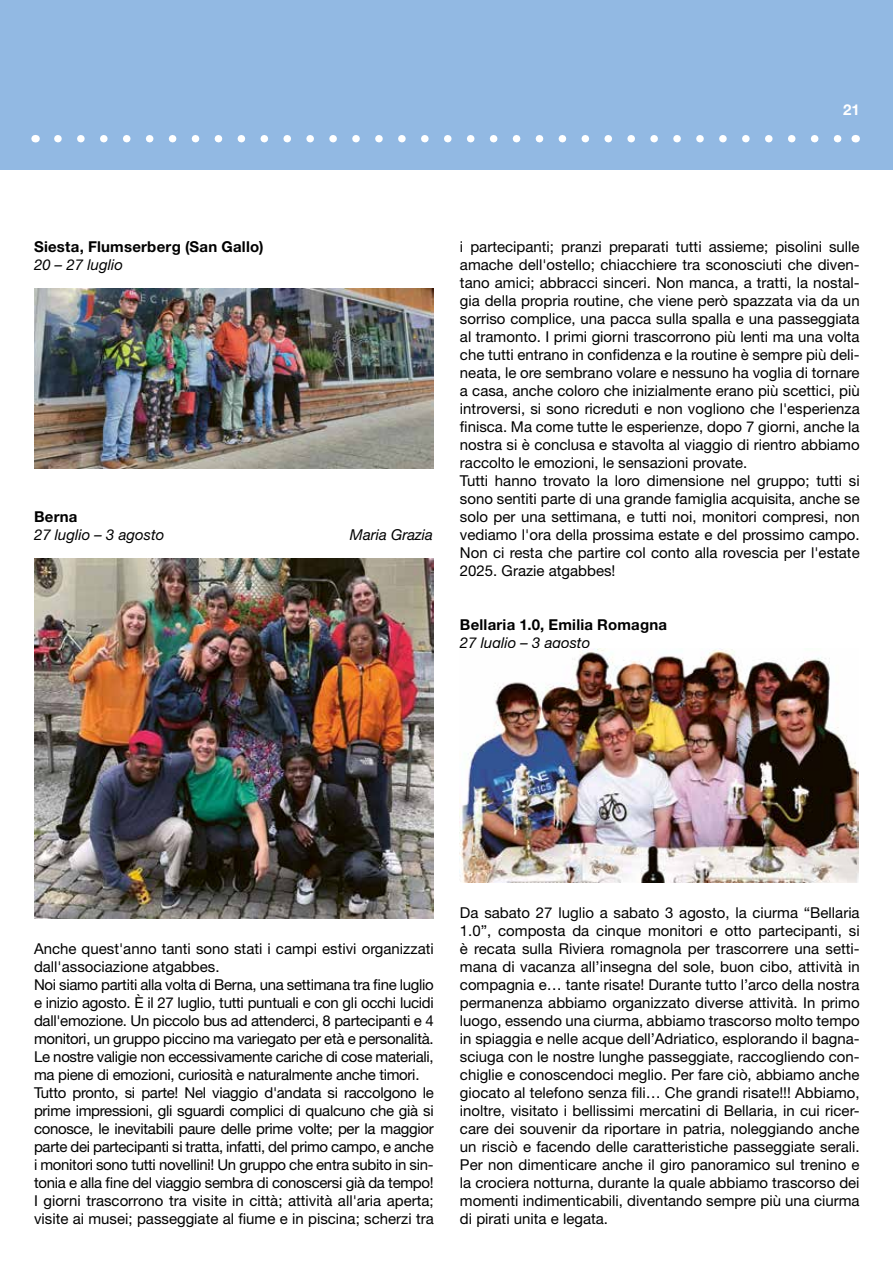
<style>
.page{position:relative;width:893px;height:1263px;background:#fff}
.page>*{position:absolute;margin:0;border:0;box-sizing:border-box;transform-origin:0 0}
.t1{font:15px/18px "Helvetica Neue LT Pro";color:#000}
.t2{font:15px/18px "Helvetica Neue LT Pro";letter-spacing:-.02em;color:#000}
.t3{font:700 15px "Helvetica Neue LT Pro";letter-spacing:.015em;color:#000}
.t4{font:italic 15px "Helvetica Neue LT Pro";color:#000}
.t5{font:700 15px "Helvetica Neue LT Pro";color:#fff}
</style>
<div class="page">
<div style="left:0;top:0;width:893px;height:170px;background:#92b9e3"></div>
<svg style="left:58px;top:135px;width:784px;height:7px"></svg>
<img style="left:34px;top:288px;width:400px;height:180px">
<img style="left:34px;top:558px;width:400px;height:360px">
<img style="left:459px;top:648px;width:400px;height:234px">
<p class="t5" style="left:843px;top:101px;width:18px">21</p>
<p class="t3" style="left:34px;top:237px;width:231px">Siesta, Flumserberg (San Gallo)</p>
<p class="t4" style="left:34px;top:255px;width:90px">20 – 27 luglio</p>
<p class="t3" style="left:34px;top:507px;width:45px">Berna</p>
<p class="t4" style="left:34px;top:525px;width:132px">27 luglio – 3 agosto</p>
<p class="t4" style="left:350px;top:525px;width:85px">Maria Grazia</p>
<p class="t1" style="left:460px;top:237px;width:401px">i partecipanti; pranzi preparati tutti assieme; pisolini sulle amache dell'ostello; chiacchiere tra sconosciuti che diven&shy;tano amici; abbracci sinceri. Non manca, a tratti, la nostal&shy;gia della propria routine, che viene però spazzata via da un sorriso complice, una pacca sulla spalla e una passeggiata al tramonto. I primi giorni trascorrono più lenti ma una volta che tutti entrano in confidenza e la routine è sempre più deli&shy;neata, le ore sembrano volare e nessuno ha voglia di tornare a casa, anche coloro che inizialmente erano più scettici, più introversi, si sono ricreduti e non vogliono che l'esperienza finisca. Ma come tutte le esperienze, dopo 7 giorni, anche la nostra si è conclusa e stavolta al viaggio di rientro abbiamo raccolto le emozioni, le sensazioni provate.<br>Tutti hanno trovato la loro dimensione nel gruppo; tutti si sono sentiti parte di una grande famiglia acquisita, anche se solo per una settimana, e tutti noi, monitori compresi, non vediamo l'ora della prossima estate e del prossimo campo.<br>Non ci resta che partire col conto alla rovescia per l'estate 2025. Grazie atgabbes!</p>
<p class="t3" style="left:460px;top:615px;width:209px">Bellaria 1.0, Emilia Romagna</p>
<p class="t4" style="left:460px;top:633px;width:132px">27 luglio – 3 agosto</p>
<p class="t2" style="left:34px;top:939px;width:401px">Anche quest'anno tanti sono stati i campi estivi organizzati dall'associazione atgabbes.<br>Noi siamo partiti alla volta di Berna, una settimana tra fine luglio e inizio agosto. È il 27 luglio, tutti puntuali e con gli occhi lucidi dall'emozione. Un piccolo bus ad attenderci, 8 partecipanti e 4 monitori, un gruppo piccino ma variegato per età e personalità.<br>Le nostre valigie non eccessivamente cariche di cose materiali, ma piene di emozioni, curiosità e naturalmente anche timori.<br>Tutto pronto, si parte! Nel viaggio d'andata si raccolgono le prime impressioni, gli sguardi complici di qualcuno che già si conosce, le inevitabili paure delle prime volte; per la maggior parte dei partecipanti si tratta, infatti, del primo campo, e anche i monitori sono tutti novellini! Un gruppo che entra subito in sin&shy;tonia e alla fine del viaggio sembra di conoscersi già da tempo!<br>I giorni trascorrono tra visite in città; attività all'aria aperta; visite ai musei; passeggiate al fiume e in piscina; scherzi tra</p>
<p class="t1" style="left:460px;top:903px;width:401px;text-align:justify">Da sabato 27 luglio a sabato 3 agosto, la ciurma “Bellaria 1.0”, composta da cinque monitori e otto partecipanti, si è recata sulla Riviera romagnola per trascorrere una setti&shy;mana di vacanza all’insegna del sole, buon cibo, attività in compagnia e… tante risate! Durante tutto l’arco della nostra permanenza abbiamo organizzato diverse attività. In primo luogo, essendo una ciurma, abbiamo trascorso molto tempo in spiaggia e nelle acque dell’Adriatico, esplorando il bagna&shy;sciuga con le nostre lunghe passeggiate, raccogliendo con&shy;chiglie e conoscendoci meglio. Per fare ciò, abbiamo anche giocato al telefono senza fili… Che grandi risate!!! Abbiamo, inoltre, visitato i bellissimi mercatini di Bellaria, in cui ricer&shy;care dei souvenir da riportare in patria, noleggiando anche un risciò e facendo delle caratteristiche passeggiate serali.<br>Per non dimenticare anche il giro panoramico sul trenino e la crociera notturna, durante la quale abbiamo trascorso dei momenti indimenticabili, diventando sempre più una ciurma di pirati unita e legata.</p>
</div>
